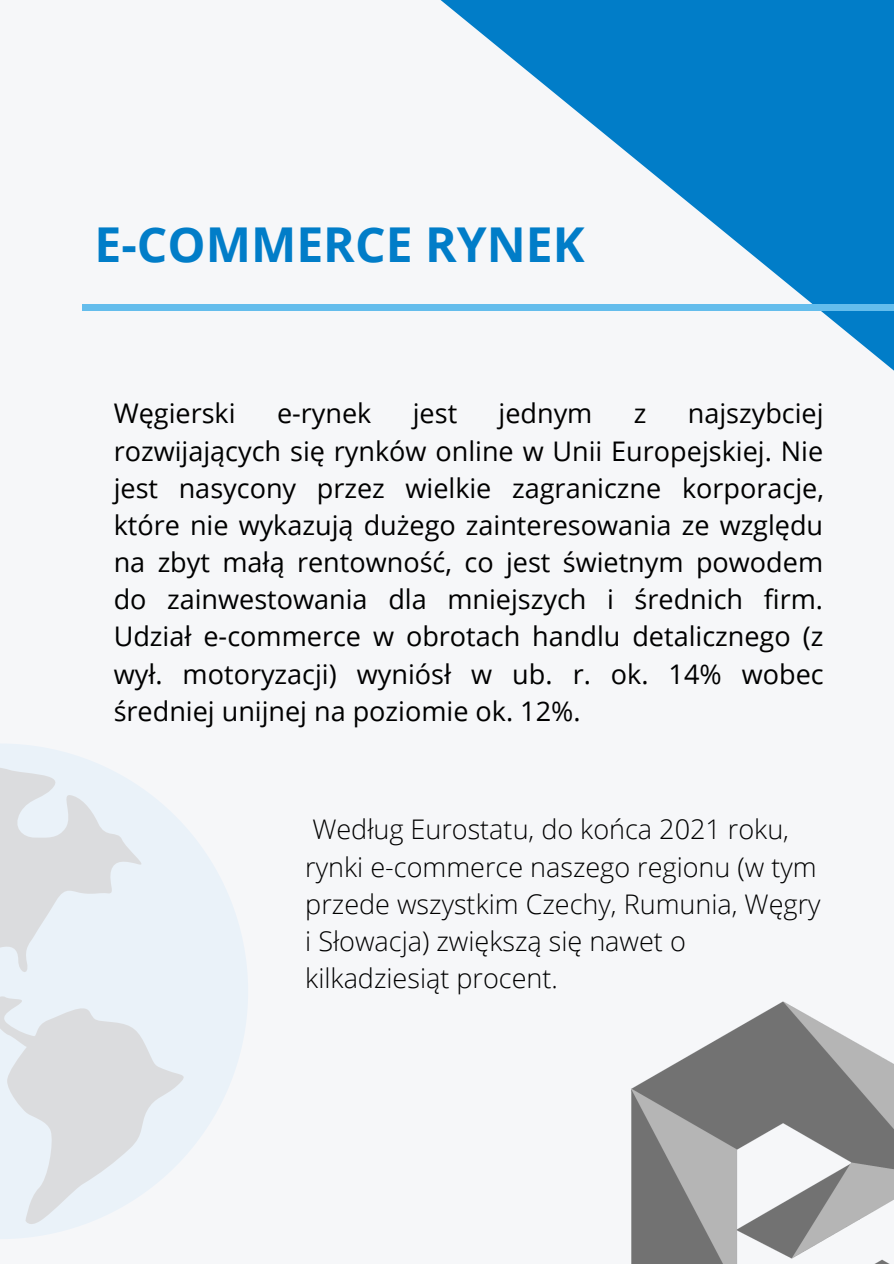
<style>
.page{position:relative;width:894px;height:1264px;background:#fff}
.page>*{position:absolute;margin:0;border:0;box-sizing:border-box;transform-origin:0 0}
.t1{font:700 48px "Open Sans";color:#017dc8}
.t2{font:27px/37.2px "Open Sans";color:#000;text-align:justify}
.t3{font:300 27px/37.2px "Open Sans";color:#000}
</style>
<div class="page">
<div style="left:0;top:0;width:893px;height:1263px;background:#f6f7f9"></div>
<svg style="left:326px;top:0;width:567px;height:370px"></svg>
<div style="left:82px;top:304px;width:811px;height:6px;background:#64bdec"></div>
<img style="left:631px;top:1001px;width:262px;height:262px">
<svg style="left:0;top:744px;width:248px;height:495px"></svg>
<svg style="left:0;top:765px;width:190px;height:463px;fill:#eaf2f9"></svg>
<p class="t1" style="left:94px;top:211px;width:491px">E-COMMERCE RYNEK</p>
<p class="t2" style="left:114px;top:394px;width:711px;text-indent:574px">najszybciej rozwijających się rynków online w Unii Europejskiej. Nie jest nasycony przez wielkie zagraniczne korporacje, które nie wykazują dużego zainteresowania ze względu na zbyt małą rentowność, co jest świetnym powodem do zainwestowania dla mniejszych i średnich firm.<br>Udział e-commerce w obrotach handlu detalicznego (z wył. motoryzacji) wyniósł w ub. r. ok. 14% wobec średniej unijnej na poziomie ok. 12%.</p>
<p class="t2" style="left:114px;top:394px;width:123px">Węgierski</p>
<p class="t2" style="left:277px;top:394px;width:96px">e-rynek</p>
<p class="t2" style="left:412px;top:394px;width:46px">jest</p>
<p class="t2" style="left:498px;top:394px;width:95px">jednym</p>
<p class="t2" style="left:633px;top:394px;width:14px">z</p>
<p class="t3" style="left:305px;top:810px;width:516px">Według Eurostatu, do końca 2021 roku, rynki e-commerce naszego regionu (w tym przede wszystkim Czechy, Rumunia, Węgry i Słowacja) zwiększą się nawet o kilkadziesiąt procent.</p>
</div>
